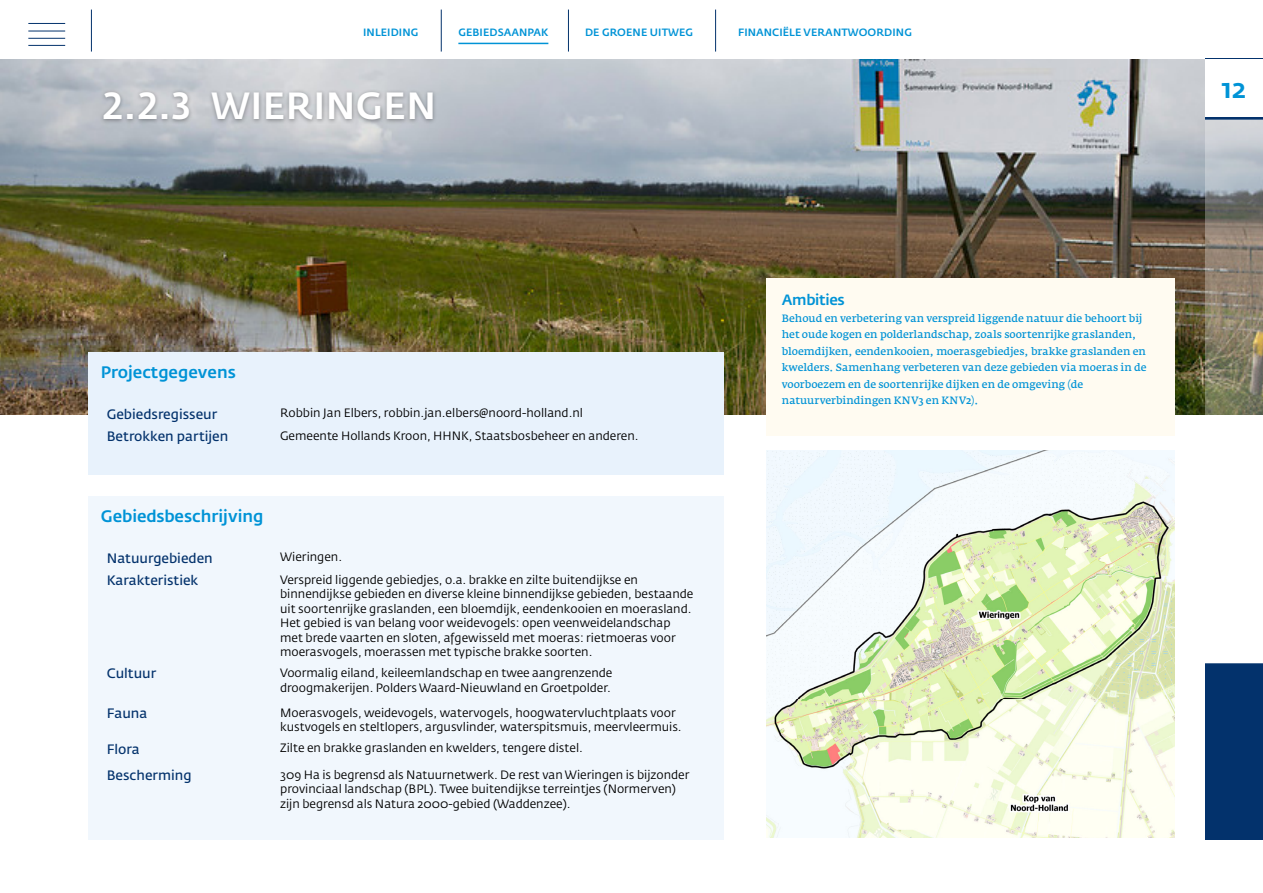
<style>
.page{position:relative;width:1263px;height:893px;background:#fff}
.page>*{position:absolute;margin:0;border:0;box-sizing:border-box;transform-origin:0 0}
.t1{font:500 37.5px "Fedra Sans Std";letter-spacing:.01em;color:#fff}
.t2{font:500 27px "Fedra Sans Std";color:#0093d6}
.t3{font:500 16.5px "Fedra Sans Std";color:#0093d6}
.t4{font:500 14.7px "Fedra Sans Std";letter-spacing:-.02em;color:#0093d6}
.t5{font:600 13.5px "Fedra Sans Std";color:#03326c}
.t6{font:12px/14.4px "Fedra Sans Std";color:#000}
.t7{font:600 10.5px/16.5px "Fedra Serif A Std";letter-spacing:-.005em;color:#0093d6}
.t8{font:500 10.5px "Fedra Sans Std";letter-spacing:.01em;color:#0093d6}
</style>
<div class="page">
<img style="left:0;top:60px;width:1205px;height:354px">
<div style="left:767px;top:279px;width:408px;height:157px;background:#fffbf1"></div>
<div style="left:100px;top:89px;width:337px;height:36px;background:#000;opacity:.35"></div>
<img style="left:767px;top:450px;width:408px;height:388px">
<div style="left:88px;top:352px;width:635px;height:123px;background:#e8f2fc"></div>
<div style="left:88px;top:496px;width:635px;height:344px;background:#f1f7fd"></div>
<div style="left:1205px;top:2px;width:58px;height:117px;background:#03326c"></div>
<div style="left:1205px;top:59px;width:58px;height:58px;background:#fff"></div>
<div style="left:1205px;top:0;width:58px;height:58px;background:#fff"></div>
<hr style="left:28px;top:23px;width:37px;height:1px;background:#03326c">
<hr style="left:28px;top:31px;width:37px;height:1px;background:#03326c">
<hr style="left:28px;top:38px;width:37px;height:1px;background:#03326c">
<hr style="left:28px;top:45px;width:37px;height:1px;background:#03326c">
<div style="left:1205px;top:663px;width:58px;height:177px;background:#03326c"></div>
<svg style="left:1205px;top:119px;width:58px;height:296px;background:#949084"></svg>
<hr style="left:91px;top:10px;width:1px;height:42px;background:#03326c">
<hr style="left:441px;top:10px;width:1px;height:42px;background:#03326c">
<hr style="left:568px;top:10px;width:1px;height:42px;background:#03326c">
<hr style="left:715px;top:10px;width:1px;height:42px;background:#03326c">
<hr style="left:458px;top:43px;width:90px;height:1px;background:#0093d6">
<p class="t8" style="left:363px;top:26px;width:57px">INLEIDING</p>
<p class="t8" style="left:458px;top:26px;width:91px">GEBIEDSAANPAK</p>
<p class="t8" style="left:585px;top:25px;width:110px">DE GROENE UITWEG</p>
<p class="t8" style="left:738px;top:26px;width:175px">FINANCIËLE VERANTWOORDING</p>
<h1 class="t1" style="left:103px;top:83px;width:334px">2.2.3 WIERINGEN</h1>
<h3 class="t3" style="left:101px;top:362px;width:137px">Projectgegevens</h3>
<p class="t5" style="left:107px;top:405px;width:112px">Gebiedsregisseur</p>
<p class="t6" style="left:280px;top:406px;width:304px">Robbin Jan Elbers, robbin.jan.elbers@noord-holland.nl</p>
<p class="t5" style="left:107px;top:428px;width:123px">Betrokken partijen</p>
<p class="t6" style="left:280px;top:428px;width:360px">Gemeente Hollands Kroon, HHNK, Staatsbosbeheer en anderen.</p>
<h3 class="t3" style="left:101px;top:506px;width:164px">Gebiedsbeschrijving</h3>
<p class="t5" style="left:107px;top:549px;width:108px">Natuurgebieden</p>
<p class="t6" style="left:280px;top:550px;width:64px">Wieringen.</p>
<p class="t5" style="left:107px;top:572px;width:93px">Karakteristiek</p>
<p class="t6" style="left:280px;top:572px;width:415px">Verspreid liggende gebiedjes, o.a. brakke en zilte buitendijkse en binnendijkse gebieden en diverse kleine binnendijkse gebieden, bestaande uit soortenrijke graslanden, een bloemdijk, eendenkooien en moerasland.<br>Het gebied is van belang voor weidevogels: open veenweidelandschap met brede vaarten en sloten, afgewisseld met moeras: rietmoeras voor moerasvogels, moerassen met typische brakke soorten.</p>
<p class="t5" style="left:107px;top:665px;width:51px">Cultuur</p>
<p class="t6" style="left:280px;top:666px;width:334px">Voormalig eiland, keileemlandschap en twee aangrenzende droogmakerijen. Polders Waard-Nieuwland en Groetpolder.</p>
<p class="t5" style="left:107px;top:705px;width:42px">Fauna</p>
<p class="t6" style="left:280px;top:705px;width:403px">Moerasvogels, weidevogels, watervogels, hoogwatervluchtplaats voor kustvogels en steltlopers, argusvlinder, waterspitsmuis, meervleermuis.</p>
<p class="t5" style="left:107px;top:740px;width:35px">Flora</p>
<p class="t6" style="left:280px;top:741px;width:304px">Zilte en brakke graslanden en kwelders, tengere distel.</p>
<p class="t5" style="left:107px;top:767px;width:86px">Bescherming</p>
<p class="t6" style="left:280px;top:767px;width:411px">309 Ha is begrensd als Natuurnetwerk. De rest van Wieringen is bijzonder provinciaal landschap (BPL). Twee buitendijkse terreintjes (Normerven) zijn begrensd als Natura 2000-gebied (Waddenzee).</p>
<p class="t4" style="left:782px;top:291px;width:65px">Ambities</p>
<p class="t7" style="left:782px;top:310px;width:366px">Behoud en verbetering van verspreid liggende natuur die behoort bij het oude kogen en polderlandschap, zoals soortenrijke graslanden, bloemdijken, eendenkooien, moerasgebiedjes, brakke graslanden en kwelders. Samenhang verbeteren van deze gebieden via moeras in de voorboezem en de soortenrijke dijken en de omgeving (de natuurverbindingen KNV3 en KNV2).</p>
<h2 class="t2" style="left:1221px;top:72px;width:27px">12</h2>
</div>
